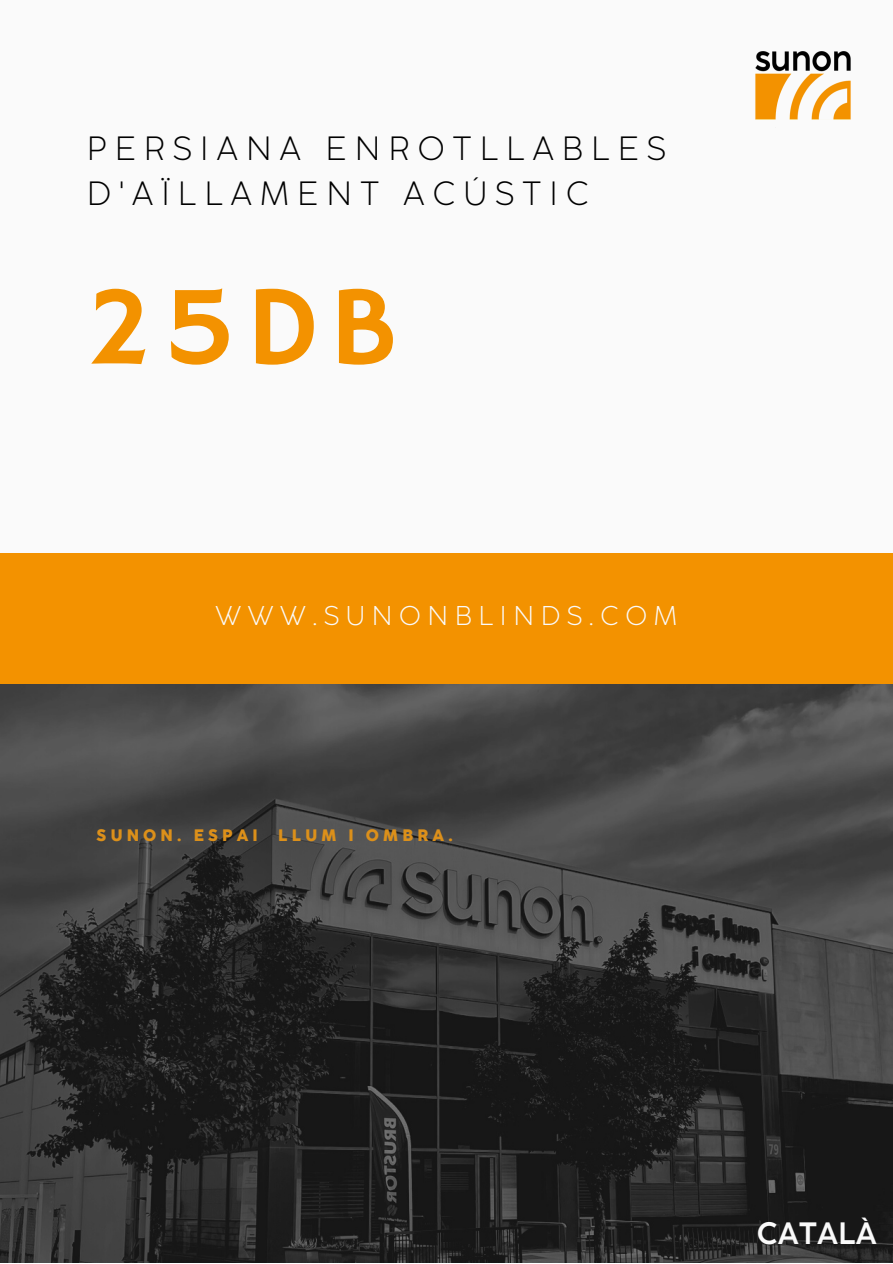
<style>
.page{position:relative;width:893px;height:1264px;background:#fff}
.page>*{position:absolute;margin:0;border:0;box-sizing:border-box;transform-origin:0 0}
.t1{font:112.65px "Hammersmith One";color:#f39200}
.t2{font:300 32.7px/45px "Coco Sharp L Trial";letter-spacing:.25em;color:#000}
.t3{font:700 30.75px "Coco Sharp XS Trial";color:#fafafa}
.t4{font:300 26.4px "Coco Sharp L Trial";letter-spacing:.25em;color:#fafafa}
.t5{font:800 16.5px "Coco Sharp XL Trial";letter-spacing:.25em;color:#dc901a}
</style>
<div class="page">
<div style="left:0;top:0;width:892px;height:1262px;background:#fafafa"></div>
<img style="left:0;top:683px;width:892px;height:579px">
<div style="left:0;top:553px;width:892px;height:130px;background:#f39200"></div>
<img style="left:755px;top:51px;width:96px;height:69px">
<p class="t2" style="left:87px;top:126px;width:580px">PERSIANA ENROTLLABLES<br>D'AÏLLAMENT ACÚSTIC</p>
<h1 class="t1" style="left:87px;top:262px;width:310px">25DB</h1>
<p class="t4" style="left:215px;top:599px;width:463px">WWW.SUNONBLINDS.COM</p>
<p class="t5" style="left:97px;top:825px;width:357px">SUNON. ESPAI LLUM I OMBRA.</p>
<p class="t3" style="left:756px;top:1214px;width:121px">CATALÀ</p>
</div>
